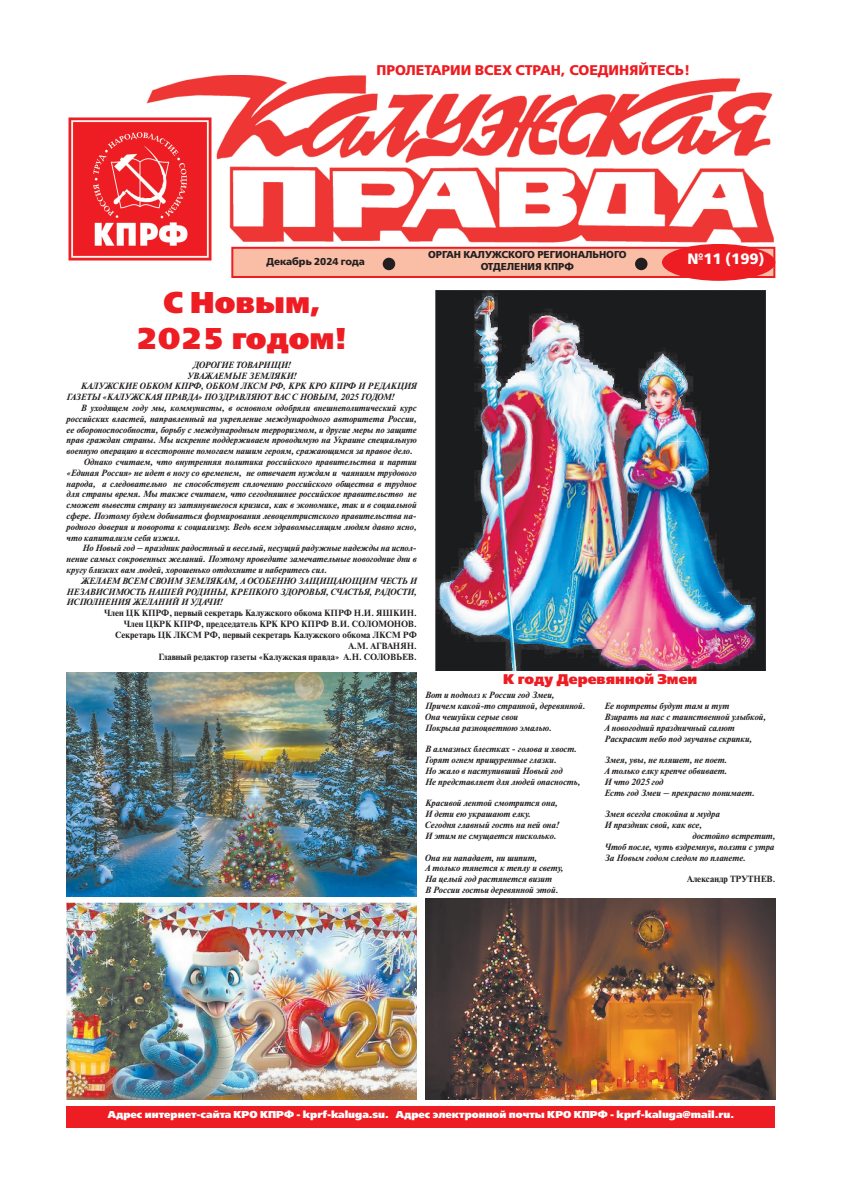
<style>
.page{position:relative;width:842px;height:1191px;background:#fff}
.page>*{position:absolute;margin:0;border:0;box-sizing:border-box;transform-origin:0 0}
.zag{font:30px/36px "Free Set Extra Bold C";color:#ee1d23;text-align:center}
.t1{font:15px "Free Set Bold C";color:#fff}
.zag-2{font:14px "Free Set Bold C";color:#ee1d23}
.podzag{font:14px "Free Set Extra Bold C";color:#ee1d23}
.zag-3{font:10px "Free Set Extra Bold C";color:#fff}
.t2{font:10px "Free Set Bold C";color:#231f20}
.osn{font:italic 700 9px/10.8px "Newton C";color:#231f20;text-align:justify}
.podp{font:700 9px/10.8px "Newton C";color:#231f20;text-align:right}
</style>
<div class="page">
<img style="left:146px;top:76px;width:629px;height:171px">
<div style="left:231px;top:247px;width:544px;height:31px;background:#fabda6;border:2px solid #ee1d23"></div>
<div style="left:662px;top:244px;width:113px;height:37px;background:#ee1d23;border-radius:50%"></div>
<div style="left:67px;top:1106px;width:708px;height:21px;background:#ee1d23"></div>
<div style="left:383px;top:258px;width:12px;height:12px;background:#231f20;border-radius:50%"></div>
<div style="left:635px;top:258px;width:12px;height:12px;background:#231f20;border-radius:50%"></div>
<img style="left:68px;top:115px;width:147px;height:146px">
<img style="left:435px;top:290px;width:330px;height:380px">
<img style="left:67px;top:902px;width:350px;height:197px">
<img style="left:67px;top:672px;width:350px;height:224px">
<img style="left:425px;top:898px;width:350px;height:201px">
<p class="zag-2" style="left:376px;top:62px;width:315px">ПРОЛЕТАРИИ ВСЕХ СТРАН, СОЕДИНЯЙТЕСЬ!</p>
<p class="t2" style="left:267px;top:256px;width:100px">Декабрь 2024 года</p>
<p class="zag" style="left:136px;top:285px;width:213px">С Новым,<br>2025 годом!</p>
<p class="t2" style="left:428px;top:248px;width:200px">ОРГАН КАЛУЖСКОГО РЕГИОНАЛЬНОГО</p>
<p class="t2" style="left:481px;top:260px;width:95px">ОТДЕЛЕНИЯ КПРФ</p>
<p class="t1" style="left:687px;top:251px;width:79px">№11 (199)</p>
<p class="osn" style="left:193px;top:359px;width:99px">ДОРОГИЕ ТОВАРИЩИ!</p>
<p class="osn" style="left:187px;top:370px;width:110px">УВАЖАЕМЫЕ ЗЕМЛЯКИ!</p>
<p class="osn" style="left:67px;top:381px;width:352px;text-indent:14px">КАЛУЖСКИЕ ОБКОМ КПРФ, ОБКОМ ЛКСМ РФ, КРК КРО КПРФ И РЕДАКЦИЯ<br>ГАЗЕТЫ «КАЛУЖСКАЯ ПРАВДА» ПОЗДРАВЛЯЮТ ВАС С НОВЫМ, 2025 ГОДОМ!</p>
<p class="osn" style="left:67px;top:402px;width:352px;text-indent:14px">В уходящем году мы, коммунисты, в основном одобряли внешнеполитический курс российских властей, направленный на укрепление международного авторитета России, ее обороноспособности, борьбу с международным терроризмом, и другие меры по защите прав граждан страны. Мы искренне поддерживаем проводимую на Украине специальную военную операцию и всесторонне помогаем нашим героям, сражающимся за правое дело.</p>
<p class="osn" style="left:67px;top:456px;width:352px;text-indent:18px">Однако считаем, что внутренняя политика российского правительства и партии «Единая Россия» не идет в ногу со временем, не отвечает нуждам и чаяниям трудового народа, а следовательно не способствует сплочению российского общества в трудное для страны время. Мы также считаем, что сегодняшнее российское правительство не сможет вывести страну из затянувшегося кризиса, как в экономике, так и в социальной сфере. Поэтому будем добиваться формирования левоцентристского правительства на&shy;родного доверия и поворота к социализму. Ведь всем здравомыслящим людям давно ясно, что капитализм себя изжил.</p>
<p class="osn" style="left:67px;top:543px;width:352px;text-indent:16px">Но Новый год – праздник радостный и веселый, несущий радужные надежды на испол&shy;нение самых сокровенных желаний. Поэтому проведите замечательные новогодние дни в кругу близких вам людей, хорошенько отдохните и наберитесь сил.</p>
<p class="osn" style="left:67px;top:575px;width:352px;text-indent:14px">ЖЕЛАЕМ ВСЕМ СВОИМ ЗЕМЛЯКАМ, А ОСОБЕННО ЗАЩИЩАЮЩИМ ЧЕСТЬ И НЕЗАВИСИМОСТЬ НАШЕЙ РОДИНЫ, КРЕПКОГО ЗДОРОВЬЯ, СЧАСТЬЯ, РАДОСТИ, ИСПОЛНЕНИЯ ЖЕЛАНИЙ И УДАЧИ!</p>
<p class="podp" style="left:104px;top:608px;width:314px">Член ЦК КПРФ, первый секретарь Калужского обкома КПРФ Н.И. ЯШКИН.</p>
<p class="podp" style="left:124px;top:618px;width:295px">Член ЦКРК КПРФ, председатель КРК КРО КПРФ В.И. СОЛОМОНОВ.</p>
<p class="podp" style="left:115px;top:629px;width:303px">Секретарь ЦК ЛКСМ РФ, первый секретарь Калужского обкома ЛКСМ РФ<br>А.М. АГВАНЯН.</p>
<p class="podp" style="left:159px;top:651px;width:260px">Главный редактор газеты «Калужская правда» А.Н. СОЛОВЬЕВ.</p>
<p class="podzag" style="left:503px;top:671px;width:196px">К году Деревянной Змеи</p>
<p class="osn" style="left:604px;top:701px;width:126px">Ее портреты будут там и тут</p>
<p class="osn" style="left:604px;top:711px;width:163px">Взирать на нас с таинственной улыбкой,</p>
<p class="osn" style="left:604px;top:722px;width:132px">А новогодний праздничный салют</p>
<p class="osn" style="left:604px;top:733px;width:149px">Раскрасит небо под звучанье скрипки,</p>
<p class="osn" style="left:604px;top:755px;width:124px">Змея, увы, не пляшет, не поет.</p>
<p class="osn" style="left:604px;top:765px;width:124px">А только елку крепче обвивает.</p>
<p class="osn" style="left:604px;top:776px;width:60px">И что 2025 год</p>
<p class="osn" style="left:604px;top:787px;width:152px">Есть год Змеи – прекрасно понимает.</p>
<p class="osn" style="left:604px;top:809px;width:117px">Змея всегда спокойна и мудра</p>
<p class="osn" style="left:604px;top:819px;width:99px">И праздник свой, как все,</p>
<p class="osn" style="left:692px;top:830px;width:84px">достойно встретит,</p>
<p class="osn" style="left:604px;top:841px;width:171px">Чтоб после, чуть вздремнув, ползти с утра</p>
<p class="osn" style="left:604px;top:852px;width:143px">За Новым годом следом по планете.</p>
<p class="podp" style="left:687px;top:873px;width:90px">Александр ТРУТНЕВ.</p>
<p class="osn" style="left:425px;top:690px;width:131px">Вот и подполз к России год Змеи,</p>
<p class="osn" style="left:425px;top:701px;width:162px">Причем какой-то странной, деревянной.</p>
<p class="osn" style="left:425px;top:711px;width:94px">Она чешуйки серые свои</p>
<p class="osn" style="left:425px;top:722px;width:128px">Покрыла разноцветною эмалью.</p>
<p class="osn" style="left:425px;top:744px;width:153px">В алмазных блестках - голова и хвост.</p>
<p class="osn" style="left:425px;top:755px;width:133px">Горят огнем прищуренные глазки.</p>
<p class="osn" style="left:425px;top:765px;width:139px">Но жало в наступивший Новый год</p>
<p class="osn" style="left:425px;top:776px;width:157px">Не представляет для людей опасность,</p>
<p class="osn" style="left:425px;top:798px;width:134px">Красивой лентой смотрится она,</p>
<p class="osn" style="left:425px;top:809px;width:107px">И дети ею украшают елку.</p>
<p class="osn" style="left:425px;top:819px;width:135px">Сегодня главный гость на ней она!</p>
<p class="osn" style="left:425px;top:830px;width:133px">И этим не смущается нисколько.</p>
<p class="osn" style="left:425px;top:852px;width:113px">Она ни нападает, ни шипит,</p>
<p class="osn" style="left:425px;top:863px;width:140px">А только тянется к теплу и свету,</p>
<p class="osn" style="left:425px;top:873px;width:128px">На целый год растянется визит</p>
<p class="osn" style="left:425px;top:884px;width:135px">В России гостьи деревянной этой.</p>
<p class="zag-3" style="left:108px;top:1108px;width:628px">Адрес интернет-сайта КРО КПРФ - kprf-kaluga.su. Адрес электронной почты КРО КПРФ - kprf-kaluga@mail.ru.</p>
</div>
